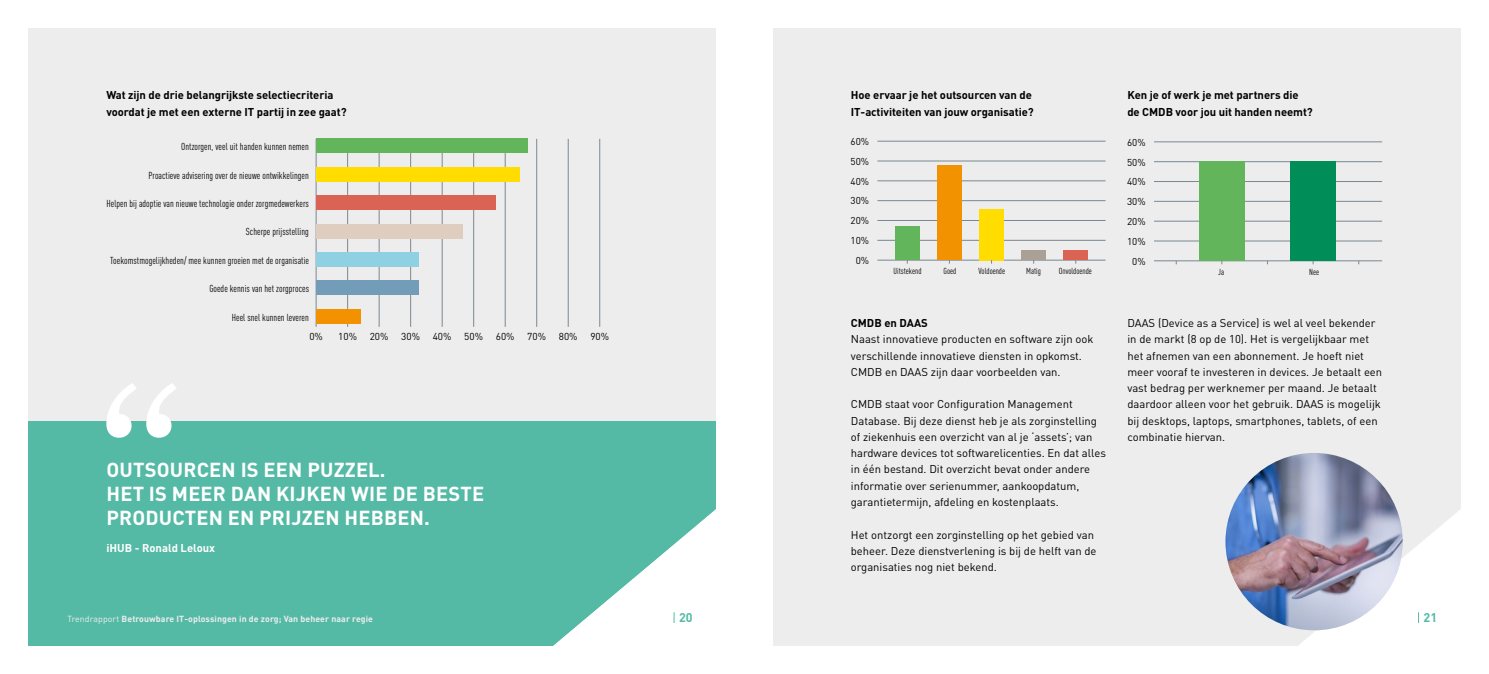
<style>
.page{position:relative;width:1489px;height:674px;background:#fff}
.page>*{position:absolute;margin:0;border:0;box-sizing:border-box;transform-origin:0 0}
.t1{font:700 20px/24px "DIN Pro";letter-spacing:.01em;color:#fff}
.t2{font:700 12.5px "DIN Pro";color:#54baa5}
.t3{font:11.25px/16.2px "DIN Pro";color:#000}
.t4{font:700 11.25px/16.2px "DIN Pro";letter-spacing:-.005em;color:#000}
.t5{font:700 11.25px "DIN Pro";color:#fff}
.t6{font:condensed 10px "DIN Pro";letter-spacing:.005em;color:#000}
.t7{font:10px "DIN Pro";color:#000}
.t8{font:9.88px/19.8px "DIN Pro";color:#000;text-align:center}
.t9{font:700 8.75px "DIN Pro";letter-spacing:.01em;color:#ededed}
.t10{font:condensed 8.62px "DIN Pro";color:#000}
.s1{font-weight:400}
</style>
<div class="page">
<div style="left:28px;top:28px;width:688px;height:617px;background:#ededed"></div>
<div style="left:28px;top:421px;width:688px;height:224px;background:#54baa5"></div>
<svg style="left:520px;top:509px;width:328px;height:137px;fill:#fff"></svg>
<div style="left:772px;top:28px;width:688px;height:617px;background:#ededed"></div>
<svg style="left:1264px;top:488px;width:197px;height:158px;fill:#fff"></svg>
<hr style="left:316px;top:139px;width:1px;height:187px;background:#7a8891">
<hr style="left:379px;top:139px;width:1px;height:187px;background:#7a8891">
<hr style="left:347px;top:139px;width:1px;height:187px;background:#7a8891">
<hr style="left:410px;top:139px;width:1px;height:187px;background:#7a8891">
<hr style="left:442px;top:139px;width:1px;height:187px;background:#7a8891">
<hr style="left:473px;top:139px;width:1px;height:187px;background:#7a8891">
<hr style="left:505px;top:139px;width:1px;height:187px;background:#7a8891">
<hr style="left:536px;top:139px;width:1px;height:187px;background:#7a8891">
<hr style="left:568px;top:139px;width:1px;height:187px;background:#7a8891">
<hr style="left:599px;top:139px;width:1px;height:187px;background:#7a8891">
<div style="left:316px;top:309px;width:45px;height:14px;background:#f39200"></div>
<div style="left:316px;top:139px;width:211px;height:14px;background:#62b55a"></div>
<div style="left:316px;top:167px;width:203px;height:14px;background:#fd0"></div>
<div style="left:316px;top:195px;width:179px;height:15px;background:#db6354"></div>
<div style="left:316px;top:224px;width:147px;height:14px;background:#dfcec0"></div>
<div style="left:316px;top:252px;width:103px;height:14px;background:#8fd1e3"></div>
<div style="left:316px;top:280px;width:103px;height:15px;background:#729cb8"></div>
<hr style="left:877px;top:260px;width:228px;height:1px;background:#7a8891">
<hr style="left:877px;top:141px;width:228px;height:1px;background:#7a8891">
<hr style="left:877px;top:161px;width:228px;height:1px;background:#7a8891">
<hr style="left:877px;top:180px;width:228px;height:1px;background:#7a8891">
<hr style="left:877px;top:200px;width:228px;height:1px;background:#7a8891">
<hr style="left:877px;top:220px;width:228px;height:1px;background:#7a8891">
<hr style="left:877px;top:240px;width:228px;height:1px;background:#7a8891">
<div style="left:895px;top:226px;width:24px;height:34px;background:#62b55a"></div>
<div style="left:937px;top:166px;width:25px;height:94px;background:#f39200"></div>
<div style="left:979px;top:209px;width:24px;height:51px;background:#fd0"></div>
<div style="left:1021px;top:250px;width:24px;height:10px;background:#aaa095"></div>
<div style="left:1063px;top:250px;width:24px;height:10px;background:#db6354"></div>
<hr style="left:1153px;top:141px;width:228px;height:1px;background:#7a8891">
<hr style="left:1153px;top:161px;width:228px;height:1px;background:#7a8891">
<hr style="left:1153px;top:181px;width:228px;height:1px;background:#7a8891">
<hr style="left:1153px;top:201px;width:228px;height:1px;background:#7a8891">
<hr style="left:1153px;top:221px;width:228px;height:1px;background:#7a8891">
<hr style="left:1153px;top:241px;width:228px;height:1px;background:#7a8891">
<hr style="left:1153px;top:260px;width:228px;height:1px;background:#7a8891">
<div style="left:1198px;top:161px;width:46px;height:100px;background:#62b55a"></div>
<div style="left:1290px;top:161px;width:45px;height:100px;background:#008d58"></div>
<svg style="left:106px;top:383px;width:70px;height:54px"></svg>
<img style="left:1225px;top:452px;width:177px;height:178px;border-radius:89px">
<hr style="left:744px;top:0;width:1px;height:673px;background:#bcbcbc">
<p class="t4" style="left:106px;top:86px;width:242px">Wat zijn de drie belangrijkste selectiecriteria voordat je met een externe IT partij in zee gaat?</p>
<p class="t4" style="left:850px;top:86px;width:184px">Hoe ervaar je het outsourcen van de<br>IT-activiteiten van jouw organisatie?</p>
<p class="t6" style="left:181px;top:139px;width:129px">Ontzorgen, veel uit handen kunnen nemen</p>
<p class="t6" style="left:148px;top:168px;width:162px">Proactieve advisering over de nieuwe ontwikkelingen</p>
<p class="t6" style="left:106px;top:196px;width:204px">Helpen bij adoptie van nieuwe technologie onder zorgmedewerkers</p>
<p class="t6" style="left:246px;top:224px;width:64px">Scherpe prijsstelling</p>
<p class="t6" style="left:110px;top:253px;width:200px">Toekomstmogelijkheden/ mee kunnen groeien met de organisatie</p>
<p class="t6" style="left:209px;top:281px;width:101px">Goede kennis van het zorgproces</p>
<p class="t6" style="left:232px;top:310px;width:79px">Heel snel kunnen leveren</p>
<p class="t7" style="left:309px;top:328px;width:15px">0%</p>
<p class="t7" style="left:338px;top:328px;width:20px">10%</p>
<p class="t7" style="left:370px;top:328px;width:20px">20%</p>
<p class="t7" style="left:401px;top:328px;width:20px">30%</p>
<p class="t7" style="left:433px;top:328px;width:20px">40%</p>
<p class="t7" style="left:464px;top:328px;width:20px">50%</p>
<p class="t7" style="left:496px;top:328px;width:20px">60%</p>
<p class="t7" style="left:527px;top:328px;width:20px">70%</p>
<p class="t7" style="left:559px;top:328px;width:20px">80%</p>
<p class="t7" style="left:590px;top:328px;width:20px">90%</p>
<h1 class="t1" style="left:106px;top:456px;width:379px">OUTSOURCEN IS EEN PUZZEL.<br>HET IS MEER DAN KIJKEN WIE DE BESTE<br>PRODUCTEN EN PRIJZEN HEBBEN.</h1>
<p class="t5" style="left:106px;top:540px;width:110px">iHUB - Ronald Leloux</p>
<p class="t8" style="left:850px;top:130px;width:20px">60%<br>50%<br>40%<br>30%<br>20%<br>10%<br>0%</p>
<p class="t10" style="left:893px;top:265px;width:30px">Uitstekend</p>
<p class="t10" style="left:943px;top:265px;width:14px">Goed</p>
<p class="t10" style="left:978px;top:265px;width:28px">Voldoende</p>
<p class="t10" style="left:1026px;top:265px;width:16px">Matig</p>
<p class="t10" style="left:1058px;top:265px;width:35px">Onvoldoende</p>
<p class="t4" style="left:850px;top:314px;width:79px">CMDB en DAAS</p>
<p class="t3" style="left:850px;top:330px;width:244px">Naast innovatieve producten en software zijn ook verschillende innovatieve diensten in opkomst.<br>CMDB en DAAS zijn daar voorbeelden van.</p>
<p class="t3" style="left:850px;top:395px;width:256px">CMDB staat voor Configuration Management Database. Bij deze dienst heb je als zorginstelling of ziekenhuis een overzicht van al je ‘assets’; van hardware devices tot softwarelicenties. En dat alles in één bestand. Dit overzicht bevat onder andere informatie over serienummer, aankoopdatum, garantietermijn, afdeling en kostenplaats.</p>
<p class="t3" style="left:850px;top:525px;width:247px">Het ontzorgt een zorginstelling op het gebied van beheer. Deze dienstverlening is bij de helft van de organisaties nog niet bekend.</p>
<p class="t4" style="left:1127px;top:86px;width:187px">Ken je of werk je met partners die de CMDB voor jou uit handen neemt?</p>
<p class="t8" style="left:1126px;top:131px;width:20px">60%<br>50%<br>40%<br>30%<br>20%<br>10%<br>0%</p>
<p class="t10" style="left:1218px;top:265px;width:7px">Ja</p>
<p class="t10" style="left:1308px;top:265px;width:12px">Nee</p>
<p class="t3" style="left:1127px;top:313px;width:256px">DAAS (Device as a Service) is wel al veel bekender in de markt (8 op de 10). Het is vergelijkbaar met het afnemen van een abonnement. Je hoeft niet meer vooraf te investeren in devices. Je betaalt een vast bedrag per werknemer per maand. Je betaalt daardoor alleen voor het gebruik. DAAS is mogelijk bij desktops, laptops, smartphones, tablets, of een combinatie hiervan.</p>
<p class="t9" style="left:67px;top:612px;width:307px"><span class="s1">Trendrapport</span> Betrouwbare IT-oplossingen in de zorg; Van beheer naar regie</p>
<p class="t2" style="left:679px;top:608px;width:15px">20</p>
<p class="t2" style="left:1423px;top:608px;width:15px">21</p>
</div>
